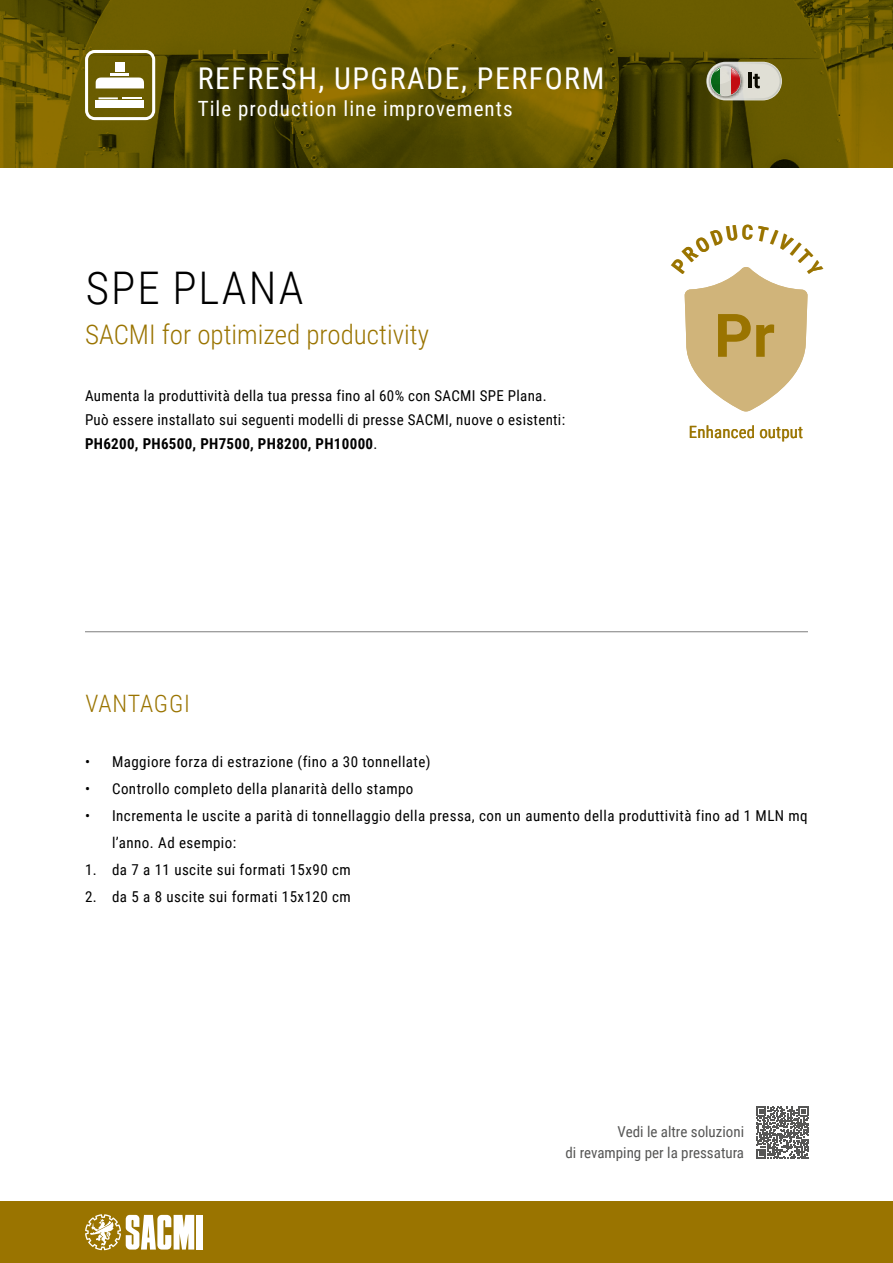
<style>
.page{position:relative;width:893px;height:1263px;background:#fff}
.page>*{position:absolute;margin:0;border:0;box-sizing:border-box;transform-origin:0 0}
.t1{font:300 45px "Roboto Condensed";letter-spacing:.045em;color:#000}
.t2{font:30px "Roboto Condensed";letter-spacing:.05em;color:#fff}
.t3{font:300 27px "Roboto Condensed";color:#9a7400}
.t4{font:300 24px "Roboto Condensed";letter-spacing:.03em;color:#9a7400}
.t5{font:21px "Roboto Condensed";letter-spacing:.05em;color:#fff}
.t6{font:16.8px "Roboto Condensed";letter-spacing:.01em;color:#9a7400}
.t7{font:15px/24px "Roboto Condensed";letter-spacing:.03em;color:#000}
.t8{font:15px/21px "Roboto Condensed";color:#565655;text-align:right}
.s1{font-weight:700}
</style>
<div class="page">
<div style="left:0;top:1201px;width:893px;height:62px;background:#9a7400"></div>
<hr style="left:85px;top:631px;width:723px;height:1px;background:#9c9c9c">
<div style="left:196px;top:1215px;width:6px;height:34px;background:#fff"></div>
<svg style="left:85px;top:1214px;width:109px;height:36px"></svg>
<img style="left:0;top:0;width:893px;height:168px">
<div style="left:85px;top:50px;width:70px;height:70px;border:3px solid #fff;border-radius:8px"></div>
<div style="left:96px;top:100px;width:48px;height:8px;background:#fff"></div>
<div style="left:115px;top:62px;width:9px;height:10px;background:#fff"></div>
<svg style="left:95px;top:70px;width:51px;height:30px"></svg>
<div style="left:707px;top:62px;width:74px;height:38px;background:#d1d0c8;border-radius:19px"></div>
<div style="left:709px;top:64px;width:71px;height:34px;background:#e0dfd5;border-radius:17px"></div>
<svg style="left:707px;top:63px;width:38px;height:38px"></svg>
<svg style="left:710px;top:66px;width:31px;height:30px"></svg>
<svg style="left:711px;top:94px;width:9px;height:2px"></svg>
<svg style="left:731px;top:94px;width:9px;height:2px"></svg>
<svg style="left:711px;top:66px;width:29px;height:30px"></svg>
<svg style="left:711px;top:66px;width:29px;height:28px"></svg>
<hr style="left:748px;top:73px;width:3px;height:15px;background:#000">
<svg style="left:753px;top:74px;width:7px;height:14px"></svg>
<svg style="left:756px;top:1106px;width:53px;height:53px"></svg>
<svg style="left:684px;top:267px;width:124px;height:144px"></svg>
<h2 class="t2" style="left:198px;top:58px;width:408px">REFRESH, UPGRADE, PERFORM</h2>
<h3 class="t5" style="left:198px;top:94px;width:316px">Tile production line improvements</h3>
<h3 class="t5" style="left:198px;top:94px;width:177px">ATM improvements</h3>
<h3 class="t5" style="left:198px;top:94px;width:172px">K n improvements</h3>
<h1 class="t1" style="left:86px;top:256px;width:219px">SPE PLANA</h1>
<h3 class="t3" style="left:85px;top:316px;width:345px">SACMI for optimized productivity</h3>
<p class="t7" style="left:85px;top:383px;width:482px">Aumenta la produttività della tua pressa fino al 60% con SACMI SPE Plana.<br>Può essere installato sui seguenti modelli di presse SACMI, nuove o esistenti:<br><span class="s1">PH6200, PH6500, PH7500, PH8200, PH10000</span>.</p>
<p class="t6" style="left:689px;top:420px;width:116px">Enhanced output</p>
<h3 class="t4" style="left:85px;top:687px;width:106px">VANTAGGI</h3>
<p class="t7" style="left:85px;top:749px;width:347px">• Maggiore forza di estrazione (fino a 30 tonnellate)</p>
<p class="t7" style="left:85px;top:776px;width:330px">• Controllo completo della planarità dello stampo</p>
<p class="t7" style="left:112px;top:802px;width:697px;line-height:27px;text-indent:-27px">• Incrementa le uscite a parità di tonnellaggio della pressa, con un aumento della produttività fino ad 1 MLN mq l’anno. Ad esempio:</p>
<p class="t7" style="left:85px;top:857px;width:267px">1. da 7 a 11 uscite sui formati 15x90 cm</p>
<p class="t7" style="left:85px;top:884px;width:267px">2. da 5 a 8 uscite sui formati 15x120 cm</p>
<p class="t8" style="left:565px;top:1121px;width:180px">Vedi le altre soluzioni<br>di revamping per la pressatura</p>
</div>
